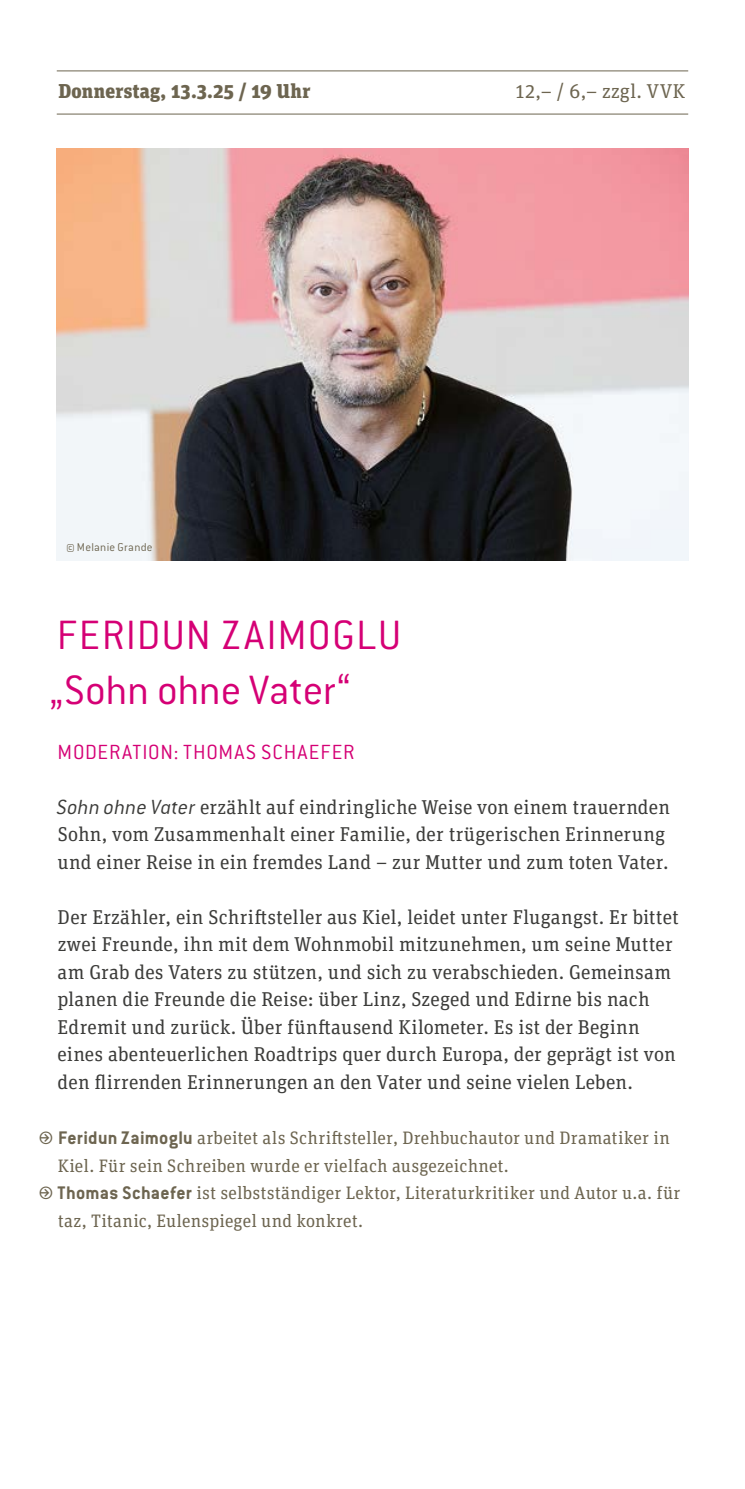
<style>
.page{position:relative;width:745px;height:1489px;background:#fff}
.page>*{position:absolute;margin:0;border:0;box-sizing:border-box;transform-origin:0 0}
.t1{font:300 45px/55px "Conduit ITC Std";letter-spacing:.015em;color:#d50075}
.t2{font:300 22.5px "Conduit ITC Std";letter-spacing:.035em;color:#d50075}
.t3{font:20px/27.5px "Unit Slab OT";letter-spacing:.01em;color:#3c3c3a}
.t4{font:900 20px "Unit Slab OT";letter-spacing:.015em;color:#6d6550}
.t5{font:20px "Unit Slab OT";letter-spacing:.02em;color:#6d6550}
.t6{font:18px/27.5px "Unit Slab OT";letter-spacing:.015em;color:#6d6550}
.t7{font:300 12.5px "Conduit ITC Std";letter-spacing:.02em;color:#6d6550}
.s1{font-family:"Conduit ITC Std";font-weight:300;font-style:italic;font-size:22.5px}
.s2{font-family:"Conduit ITC Std";font-weight:700;font-size:20px}
</style>
<div class="page">
<img style="left:57px;top:148px;width:630px;height:413px">
<hr style="left:57px;top:70px;width:630px;height:1px;background:#6d6550">
<hr style="left:57px;top:114px;width:630px;height:1px;background:#6d6550">
<p class="t4" style="left:58px;top:78px;width:253px">Donnerstag, 13.3.25 / 19 Uhr</p>
<p class="t5" style="left:515px;top:79px;width:171px">12,– / 6,– zzgl. VVK</p>
<p class="t7" style="left:66px;top:539px;width:88px">© Melanie Grande</p>
<h1 class="t1" style="left:50px;top:606px;width:352px">FERIDUN ZAIMOGLU „Sohn ohne Vater“</h1>
<p class="t2" style="left:58px;top:738px;width:298px">MODERATION: THOMAS SCHAEFER</p>
<p class="t3" style="left:57px;top:792px;width:614px"><span class="s1">Sohn ohne Vater</span> erzählt auf eindringliche Weise von einem trauernden<br>Sohn, vom Zusammenhalt einer Familie, der trügerischen Erinnerung und einer Reise in ein fremdes Land – zur Mutter und zum toten Vater.</p>
<p class="t3" style="left:57px;top:902px;width:622px">Der Erzähler, ein Schriftsteller aus Kiel, leidet unter Flugangst. Er bittet zwei Freunde, ihn mit dem Wohnmobil mitzunehmen, um seine Mutter am Grab des Vaters zu stützen, und sich zu verabschieden. Gemeinsam planen die Freunde die Reise: über Linz, Szeged und Edirne bis nach Edremit und zurück. Über fünftausend Kilometer. Es ist der Beginn eines abenteuerlichen Roadtrips quer durch Europa, der geprägt ist von den flirrenden Erinnerungen an den Vater und seine vielen Leben.</p>
<p class="t6" style="left:58px;top:1123px;width:613px;text-indent:-19px">→ <span class="s2">Feridun Zaimoglu</span> arbeitet als Schriftsteller, Drehbuchautor und Dramatiker in<br>Kiel. Für sein Schreiben wurde er vielfach ausgezeichnet.</p>
<p class="t6" style="left:58px;top:1178px;width:623px;text-indent:-19px">→ <span class="s2">Thomas Schaefer</span> ist selbstständiger Lektor, Literaturkritiker und Autor u.a. für taz, Titanic, Eulenspiegel und konkret.</p>
</div>
